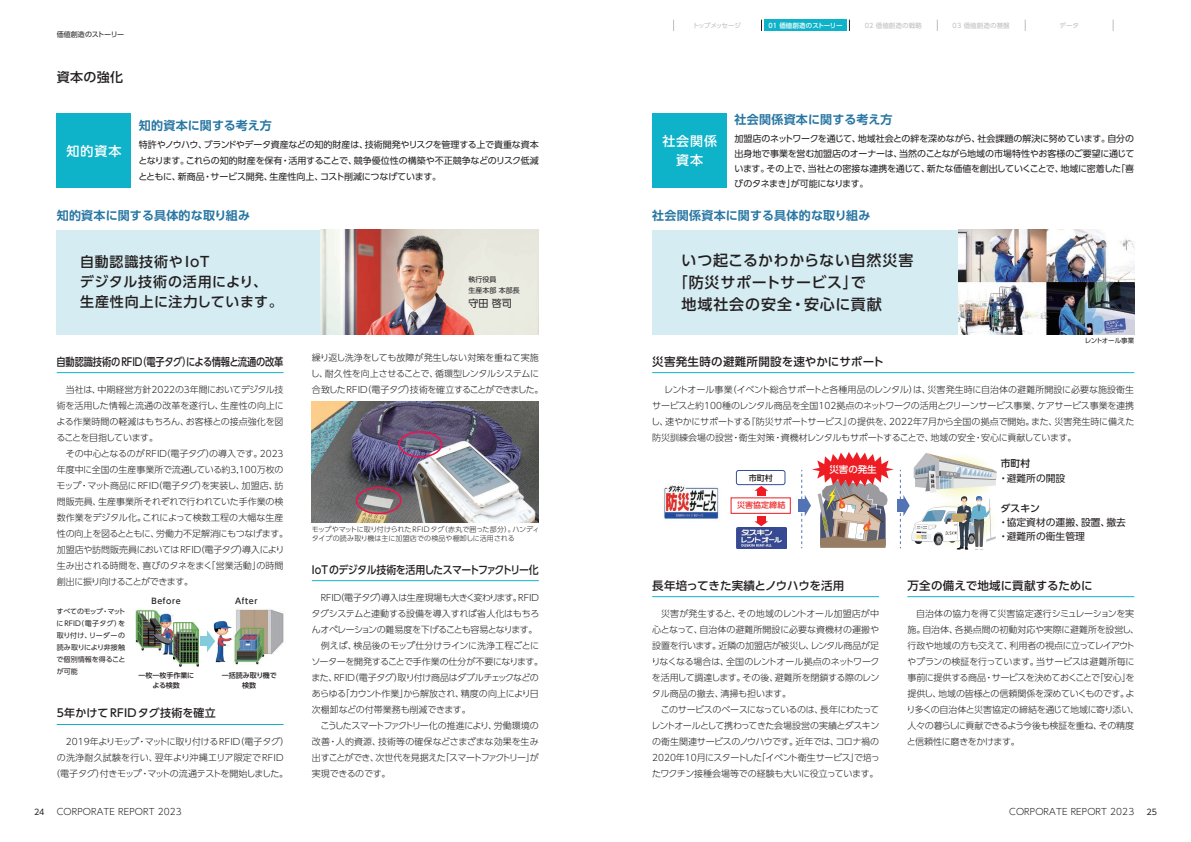
<style>
.page{position:relative;width:1191px;height:842px;background:#fff}
.page>*{position:absolute;margin:0;border:0;box-sizing:border-box;transform-origin:0 0}
.t1{font:500 15px "UD Shin Go Pro";letter-spacing:.055em;color:#231f20}
.t2{font:500 14px/20px "UD Shin Go Pro";letter-spacing:.06em;color:#231f20}
.t3{font:500 13px/19px "UD Shin Go Pro";letter-spacing:.07em;color:#fff;text-align:center}
.t4{font:500 13px "UD Shin Go Pro";letter-spacing:.025em;color:#231f20}
.t5{font:700 12px "UD Shin Go Pro De";letter-spacing:.02em;color:#2776a3}
.t6{font:700 12px "UD Shin Go Pro De";color:#2776a3}
.t7{font:500 11.5px "UD Shin Go Pro";letter-spacing:.01em;color:#231f20}
.t8{font:500 11.5px "UD Shin Go Pro";letter-spacing:-.015em;color:#231f20}
.t9{font:500 11px "UD Shin Go Pro";letter-spacing:-.015em;color:#231f20;scale:.84 1}
.t10{font:500 11px "UD Shin Go Pro";letter-spacing:-.05em;color:#231f20;scale:.9 1}
.t11{font:500 11px "UD Shin Go Pro";letter-spacing:.025em;color:#231f20}
.t12{font:10px "UD Shin Go Pro";color:#231f20}
.t13{font:9.8px/13.4px "UD Shin Go Pro";color:#231f20}
.t14{font:500 9.8px "UD Shin Go Pro";color:#231f20}
.t15{font:500 9.5px "UD Shin Go Pro";color:#fff}
.t16{font:300 9px/16px "UD Shin Go Pro";letter-spacing:-.02em;color:#231f20;text-align:justify}
.t17{font:9px/15px "UD Shin Go Pro";letter-spacing:-.03em;color:#231f20;text-align:justify}
.t18{font:300 9px "UD Shin Go Pro";letter-spacing:-.045em;color:#231f20}
.t19{font:300 9px "UD Shin Go Pro";letter-spacing:.01em;color:#231f20}
.t20{font:300 9px "UD Shin Go Pro";letter-spacing:-.06em;color:#231f20}
.t21{font:300 9px "UD Shin Go Pro";letter-spacing:-.08em;color:#231f20}
.t22{font:300 9px "UD Shin Go Pro";letter-spacing:-.055em;color:#231f20}
.t23{font:300 9px "UD Shin Go Pro";letter-spacing:.02em;color:#231f20}
.t24{font:500 8px "UD Shin Go Pro";letter-spacing:.075em;color:#231f20}
.t25{font:500 8px "UD Shin Go Pro";color:#ee2929}
.t26{font:8px "UD Shin Go Pro";color:#231f20}
.t27{font:7px/12px "UD Shin Go Pro";color:#231f20}
.t28{font:300 7px/9px "UD Shin Go Pro";letter-spacing:.005em;color:#231f20}
.t29{font:500 7px/10px "UD Shin Go Pro";color:#231f20;text-align:center}
.t30{font:6.5px "UD Shin Go Pro";letter-spacing:.015em;color:#bcbdc0}
.t31{font:500 6.5px "UD Shin Go Pro";letter-spacing:.01em;color:#fff}
.t32{font:6.5px "UD Shin Go Pro";letter-spacing:-.025em;color:#231f20}
.t33{font:6.5px "UD Shin Go Pro";letter-spacing:-.1em;color:#bcbdc0}
</style>
<div class="page">
<div style="left:57px;top:230px;width:313px;height:104px;background:#d5ecf2"></div>
<div style="left:652px;top:230px;width:360px;height:104px;background:#d5ecf2"></div>
<img style="left:958px;top:230px;width:176px;height:104px">
<img style="left:320px;top:230px;width:219px;height:104px">
<img style="left:664px;top:485px;width:55px;height:35px">
<div style="left:730px;top:497px;width:61px;height:17px;border:1px solid #ee1d23"></div>
<img style="left:736px;top:527px;width:50px;height:21px">
<div style="left:757px;top:517px;width:8px;height:5px;background:#ee1d23"></div>
<svg style="left:754px;top:521px;width:14px;height:5px"></svg>
<div style="left:757px;top:490px;width:8px;height:5px;background:#ee1d23"></div>
<svg style="left:736px;top:470px;width:49px;height:21px"></svg>
<div style="left:798px;top:499px;width:8px;height:13px;background:#5374b4"></div>
<div style="left:897px;top:499px;width:7px;height:13px;background:#5374b4"></div>
<svg style="left:900px;top:453px;width:97px;height:97px"></svg>
<svg style="left:801px;top:452px;width:93px;height:96px"></svg>
<hr style="left:652px;top:372px;width:482px;height:1px;background:#0eb3c9">
<hr style="left:652px;top:596px;width:227px;height:1px;background:#0eb3c9">
<hr style="left:907px;top:596px;width:227px;height:1px;background:#0eb3c9">
<hr style="left:57px;top:372px;width:226px;height:1px;background:#0eb3c9">
<hr style="left:312px;top:580px;width:227px;height:1px;background:#0eb3c9">
<hr style="left:57px;top:724px;width:226px;height:1px;background:#0eb3c9">
<div style="left:57px;top:113px;width:74px;height:75px;background:#0eb3c9"></div>
<div style="left:652px;top:113px;width:75px;height:75px;background:#0eb3c9"></div>
<img style="left:235px;top:609px;width:49px;height:56px">
<img style="left:213px;top:619px;width:24px;height:44px">
<img style="left:136px;top:609px;width:38px;height:45px">
<img style="left:174px;top:623px;width:24px;height:43px">
<div style="left:200px;top:636px;width:10px;height:10px;background:#84ccdb"></div>
<svg style="left:207px;top:630px;width:8px;height:22px"></svg>
<img style="left:312px;top:401px;width:227px;height:122px">
<div style="left:356px;top:487px;width:45px;height:27px;border:2px solid #ed1450;border-radius:50%"></div>
<div style="left:398px;top:431px;width:44px;height:26px;border:2px solid #ed1450;border-radius:50%"></div>
<div style="left:764px;top:20px;width:82px;height:11px;background:#0eb3c9"></div>
<p class="t27" style="left:57px;top:28px;width:69px">価値創造のストーリー</p>
<h3 class="t4" style="left:57px;top:67px;width:68px">資本の強化</h3>
<h3 class="t6" style="left:139px;top:116px;width:134px">知的資本に関する考え方</h3>
<p class="t33" style="left:693px;top:20px;width:49px">トップメッセージ</p>
<p class="t31" style="left:768px;top:20px;width:76px">01 価値創造のストーリー</p>
<p class="t30" style="left:864px;top:20px;width:59px">02 価値創造の戦略</p>
<p class="t30" style="left:952px;top:20px;width:59px">03 価値創造の基盤</p>
<p class="t30" style="left:1059px;top:20px;width:21px">データ</p>
<h3 class="t5" style="left:734px;top:110px;width:159px">社会関係資本に関する考え方</h3>
<h3 class="t3" style="left:67px;top:141px;width:56px">知的資本</h3>
<h3 class="t3" style="left:662px;top:131px;width:56px">社会関係資本</h3>
<p class="t17" style="left:138px;top:137px;width:402px;line-height:16px">特許やノウハウ、ブランドやデータ資産などの知的財産は、技術開発やリスクを管理する上で貴重な資本となります。これらの知的財産を保有・活用することで、競争優位性の構築や不正競争などのリスク低減とともに、新商品・サービス開発、生産性向上、コスト削減につなげています。</p>
<p class="t17" style="left:734px;top:131px;width:401px">加盟店のネットワークを通じて、地域社会との絆を深めながら、社会課題の解決に努めています。自分の出身地で事業を営む加盟店のオーナーは、当然のことながら地域の市場特性やお客様のご要望に通じています。その上で、当社との密接な連携を通じて、新たな価値を創出していくことで、地域に密着した「喜びのタネまき」が可能になります。</p>
<h3 class="t5" style="left:57px;top:206px;width:195px">知的資本に関する具体的な取り組み</h3>
<h3 class="t5" style="left:652px;top:206px;width:220px">社会関係資本に関する具体的な取り組み</h3>
<h2 class="t2" style="left:80px;top:252px;width:204px">自動認識技術やIoT<br>デジタル技術の活用により、生産性向上に注力しています。</h2>
<h1 class="t1" style="left:681px;top:248px;width:233px">いつ起こるかわからない自然災害</h1>
<h1 class="t1" style="left:673px;top:270px;width:194px">「防災サポートサービス」で</h1>
<h1 class="t1" style="left:681px;top:292px;width:202px">地域社会の安全・安心に貢献</h1>
<p class="t27" style="left:468px;top:274px;width:53px;line-height:11px">執行役員<br>生産本部 本部長</p>
<p class="t12" style="left:468px;top:295px;width:45px">守田 啓司</p>
<p class="t9" style="left:57px;top:352px;width:272px">自動認識技術のRFID（電子タグ）による情報と流通の改革</p>
<p class="t16" style="left:311px;top:350px;width:230px">繰り返し洗浄をしても故障が発生しない対策を重ねて実施し、耐久性を向上させることで、循環型レンタルシステムに</p>
<p class="t7" style="left:652px;top:352px;width:233px">災害発生時の避難所開設を速やかにサポート</p>
<p class="t32" style="left:1085px;top:335px;width:51px">レントオール事業</p>
<p class="t16" style="left:66px;top:382px;width:219px">当社は、中期経営方針2022の3年間においてデジタル技</p>
<p class="t18" style="left:312px;top:383px;width:233px">合致したRFID（電子タグ）技術を確立することができました。</p>
<p class="t16" style="left:56px;top:398px;width:229px">術を活用した情報と流通の改革を遂行し、生産性の向上による作業時間の軽減はもちろん、お客様との接点強化を図ることを目指しています。</p>
<p class="t16" style="left:57px;top:446px;width:233px;text-align:left;text-indent:9px">その中心となるのがRFID（電子タグ）の導入です。2023年度中に全国の生産事業所で流通している約3,100万枚のモップ・マット商品にRFID（電子タグ）を実装し、加盟店、訪問販売員、生産事業所それぞれで行われていた手作業の検数作業をデジタル化。これによって検数工程の大幅な生産性の向上を図るとともに、労働力不足解消にもつなげます。加盟店や訪問販売員においてはRFID（電子タグ）導入により生み出される時間を、喜びのタネをまく「営業活動」の時間創出に振り向けることができます。</p>
<p class="t28" style="left:312px;top:524px;width:229px">モップやマットに取り付けられたRFIDタグ（赤丸で囲った部分）。ハンディタイプの読み取り機は主に加盟店での検品や棚卸しに活用される</p>
<p class="t10" style="left:312px;top:560px;width:253px">IoT のデジタル技術を活用したスマートファクトリー化</p>
<p class="t27" style="left:56px;top:605px;width:71px;text-align:justify">すべてのモップ・マットにRFID（電子タグ）を取り付け、リーダーの読み取りにより非接触で個別情報を得ることが可能</p>
<p class="t24" style="left:151px;top:595px;width:31px">Before</p>
<p class="t24" style="left:235px;top:595px;width:24px">After</p>
<p class="t29" style="left:138px;top:670px;width:57px">一枚一枚手作業による検数</p>
<p class="t29" style="left:222px;top:670px;width:56px">一括読み取り機で検数</p>
<p class="t11" style="left:57px;top:704px;width:160px">5年かけてRFIDタグ技術を確立</p>
<p class="t16" style="left:66px;top:733px;width:225px">2019年よりモップ・マットに取り付けるRFID（電子タグ）</p>
<p class="t23" style="left:57px;top:750px;width:228px">の洗浄耐久試験を行い、翌年より沖縄エリア限定でRFID</p>
<p class="t20" style="left:51px;top:766px;width:239px">（電子タグ）付きモップ・マットの流通テストを開始しました。</p>
<p class="t20" style="left:321px;top:591px;width:219px">RFID（電子タグ）導入は生産現場も大きく変わります。RFID</p>
<p class="t16" style="left:311px;top:606px;width:229px">タグシステムと連動する設備を導入すれば省人化はもちろ</p>
<p class="t22" style="left:312px;top:623px;width:227px">んオペレーションの難易度を下げることも容易となります。</p>
<p class="t16" style="left:321px;top:638px;width:220px">例えば、検品後のモップ仕分けラインに洗浄工程ごとに</p>
<p class="t18" style="left:311px;top:655px;width:233px">ソーターを開発することで手作業の仕分が不要になります。</p>
<p class="t18" style="left:311px;top:671px;width:229px">また、RFID（電子タグ）取り付け商品はダブルチェックなどの</p>
<p class="t18" style="left:312px;top:687px;width:228px">あらゆる「カウント作業」から解放され、精度の向上により日</p>
<p class="t16" style="left:312px;top:702px;width:160px">次棚卸などの付帯業務も削減できます。</p>
<p class="t21" style="left:320px;top:719px;width:220px">こうしたスマートファクトリー化の推進により、労働環境の</p>
<p class="t19" style="left:312px;top:735px;width:228px">改善・人的資源、技術等の確保などさまざまな効果を生み</p>
<p class="t21" style="left:312px;top:751px;width:228px">出すことができ、次世代を見据えた「スマートファクトリー」が</p>
<p class="t16" style="left:312px;top:766px;width:80px">実現できるのです。</p>
<p class="t16" style="left:651px;top:382px;width:485px;text-indent:13px">レントオール事業（イベント総合サポートと各種用品のレンタル）は、災害発生時に自治体の避難所開設に必要な施設衛生サービスと約100種のレンタル商品を全国102拠点のネットワークの活用とクリーンサービス事業、ケアサービス事業を連携し、速やかにサポートする『防災サポートサービス』の提供を、2022年7月から全国の拠点で開始。また、災害発生時に備えた防災訓練会場の設営・衛生対策・資機材レンタルもサポートすることで、地域の安全・安心に貢献しています。</p>
<p class="t24" style="left:748px;top:471px;width:26px">市町村</p>
<p class="t25" style="left:737px;top:499px;width:50px">災害協定締結</p>
<p class="t15" style="left:829px;top:462px;width:49px">災害の発生</p>
<p class="t14" style="left:1000px;top:455px;width:31px">市町村</p>
<p class="t13" style="left:998px;top:471px;width:68px">・避難所の開設</p>
<p class="t14" style="left:1000px;top:500px;width:41px">ダスキン</p>
<p class="t13" style="left:998px;top:515px;width:129px">・協定資材の運搬、設置、撤去・避難所の衛生管理</p>
<p class="t8" style="left:652px;top:576px;width:194px">長年培ってきた実績とノウハウを活用</p>
<p class="t7" style="left:907px;top:576px;width:187px">万全の備えで地域に貢献するために</p>
<p class="t16" style="left:651px;top:606px;width:230px;text-indent:10px">災害が発生すると、その地域のレントオール加盟店が中心となって、自治体の避難所開設に必要な資機材の運搬や設置を行います。近隣の加盟店が被災し、レンタル商品が足りなくなる場合は、全国のレントオール拠点のネットワークを活用して調達します。その後、避難所を閉鎖する際のレンタル商品の撤去、清掃も担います。</p>
<p class="t16" style="left:651px;top:702px;width:230px;text-indent:9px">このサービスのベースになっているのは、長年にわたってレントオールとして携わってきた会場設営の実績とダスキンの衛生関連サービスのノウハウです。近年では、コロナ禍の2020年10月にスタートした「イベント衛生サービス」で培ったワクチン接種会場等での経験も大いに役立っています。</p>
<p class="t16" style="left:906px;top:606px;width:234px;text-align:left;text-indent:10px">自治体の協力を得て災害協定遂行シミュレーションを実施。自治体、各拠点間の初動対応や実際に避難所を設営し、行政や地域の方も交えて、利用者の視点に立ってレイアウトやプランの検証を行っています。当サービスは避難所毎に事前に提供する商品・サービスを決めておくことで「安心」を提供し、地域の皆様との信頼関係を深めていくものです。より多くの自治体と災害協定の締結を通じて地域に寄り添い、人々の暮らしに貢献できるよう今後も検証を重ね、その精度と信頼性に磨きをかけます。</p>
<p class="t26" style="left:34px;top:805px;width:12px">24</p>
<p class="t19" style="left:57px;top:805px;width:127px">CORPORATE REPORT 2023</p>
<p class="t19" style="left:1009px;top:805px;width:127px">CORPORATE REPORT 2023</p>
<p class="t26" style="left:1146px;top:805px;width:12px">25</p>
</div>
